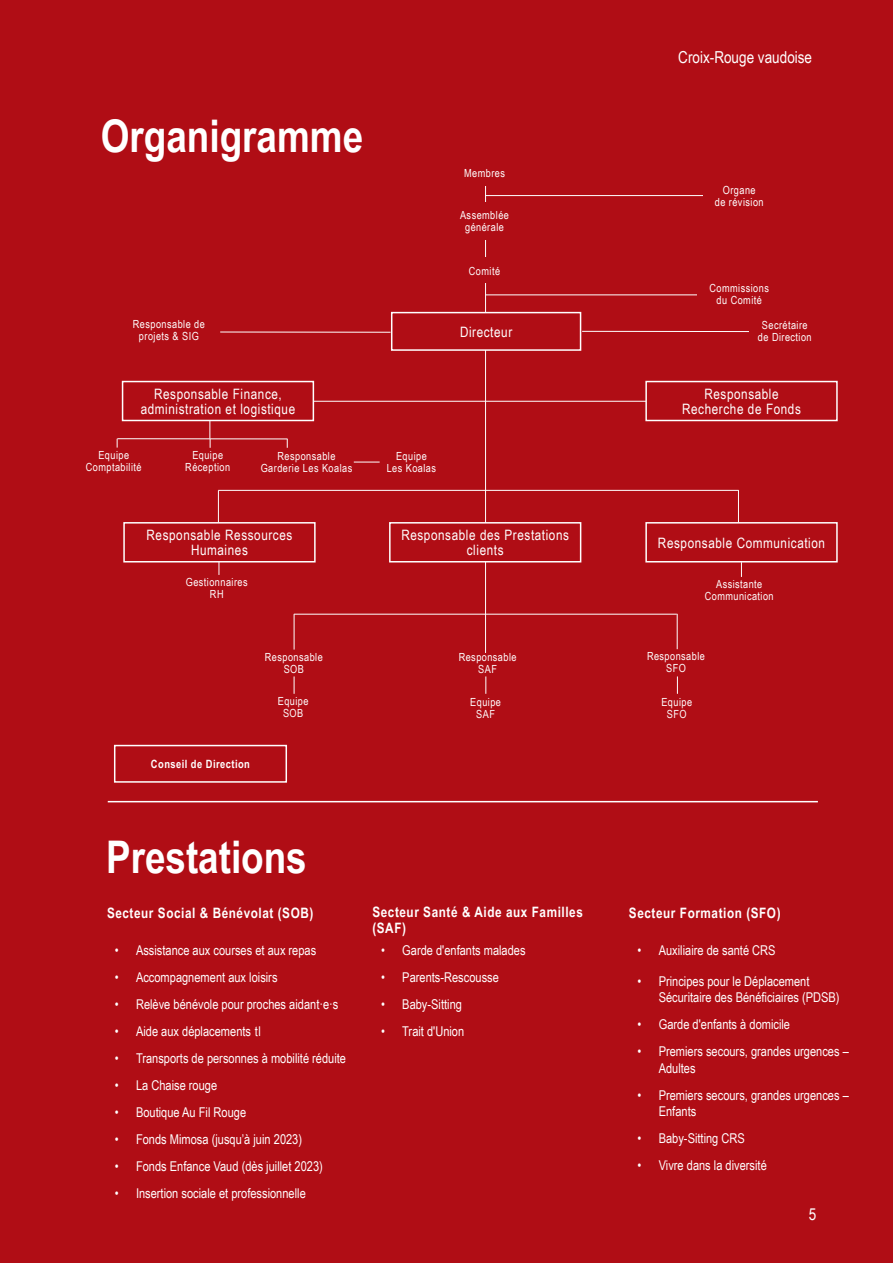
<style>
.page{position:relative;width:893px;height:1263px;background:#b00d15}
.page>*{position:absolute;margin:0;border:0;box-sizing:border-box;transform-origin:0 0}
.TITRE_2{font:700 45px "Arial Narrow";color:#fff}
.FOLIO-P-GAUCHE{font:16.5px "Arial Narrow";color:#fff}
.FOLIO-P-DROITE{font:16.5px "Arial Narrow";color:#fff}
.sous-chiffre{font:14.25px/15.3px "Arial Narrow";letter-spacing:.04em;color:#fff;text-align:center}
.sous-chiffre-2{font:700 14.25px/15.3px "Arial Narrow";letter-spacing:.04em;color:#fff}
.t1{font:13.5px/16.5px "Arial Narrow";color:#fff}
.sous-chiffre-3{font:700 11.4px "Arial Narrow";letter-spacing:.04em;color:#fff}
.sous-chiffre-4{font:11.1px/12px "Arial Narrow";letter-spacing:.04em;color:#fff;text-align:center}
</style>
<div class="page">
<hr style="left:485px;top:195px;width:240px;height:1px;background:#fff">
<hr style="left:486px;top:295px;width:243px;height:1px;background:#fff">
<hr style="left:300px;top:401px;width:378px;height:1px;background:#fff">
<hr style="left:294px;top:614px;width:383px;height:1px;background:#fff">
<hr style="left:218px;top:490px;width:521px;height:1px;background:#fff">
<hr style="left:117px;top:438px;width:170px;height:1px;background:#fff">
<svg style="left:486px;top:676px;width:1px;height:18px"></svg>
<hr style="left:485px;top:186px;width:1px;height:140px;background:#fff">
<hr style="left:218px;top:490px;width:1px;height:32px;background:#fff">
<svg style="left:219px;top:562px;width:1px;height:13px"></svg>
<hr style="left:294px;top:614px;width:1px;height:35px;background:#fff">
<svg style="left:294px;top:676px;width:1px;height:18px"></svg>
<hr style="left:738px;top:490px;width:1px;height:32px;background:#fff">
<hr style="left:485px;top:340px;width:1px;height:313px;background:#fff">
<svg style="left:741px;top:562px;width:1px;height:15px"></svg>
<svg style="left:210px;top:421px;width:1px;height:27px"></svg>
<hr style="left:677px;top:614px;width:1px;height:35px;background:#fff">
<svg style="left:677px;top:676px;width:1px;height:18px"></svg>
<hr style="left:582px;top:331px;width:170px;height:1px;background:#fff">
<div style="left:749px;top:321px;width:71px;height:20px;background:#b00d15"></div>
<hr style="left:220px;top:332px;width:171px;height:1px;background:#fff">
<div style="left:114px;top:745px;width:173px;height:38px;border:2px solid #fff"></div>
<div style="left:460px;top:258px;width:49px;height:25px;background:#b00d15"></div>
<div style="left:438px;top:203px;width:93px;height:37px;background:#b00d15"></div>
<div style="left:392px;top:313px;width:189px;height:37px;background:#b00d15"></div>
<div style="left:391px;top:312px;width:190px;height:39px;border:2px solid #fff"></div>
<div style="left:703px;top:186px;width:72px;height:20px;background:#b00d15"></div>
<div style="left:697px;top:284px;width:84px;height:20px;background:#b00d15"></div>
<hr style="left:108px;top:801px;width:710px;height:1px;background:#fff">
<div style="left:123px;top:382px;width:190px;height:38px;background:#b00d15"></div>
<div style="left:122px;top:381px;width:192px;height:40px;border:2px solid #fff"></div>
<div style="left:646px;top:382px;width:191px;height:38px;background:#b00d15"></div>
<div style="left:645px;top:381px;width:193px;height:40px;border:2px solid #fff"></div>
<div style="left:390px;top:523px;width:191px;height:39px;background:#b00d15"></div>
<div style="left:389px;top:522px;width:192px;height:40px;border:2px solid #fff"></div>
<div style="left:123px;top:522px;width:193px;height:40px;border:2px solid #fff"></div>
<div style="left:645px;top:522px;width:193px;height:40px;border:2px solid #fff"></div>
<svg style="left:354px;top:462px;width:26px;height:1px"></svg>
<p class="TITRE_2" style="left:101px;top:102px;width:264px">Organigramme</p>
<p class="sous-chiffre-4" style="left:133px;top:318px;width:73px">Responsable de projets &amp; SIG</p>
<p class="sous-chiffre-4" style="left:464px;top:167px;width:42px">Membres</p>
<p class="sous-chiffre-4" style="left:460px;top:209px;width:50px">Assemblée générale</p>
<p class="sous-chiffre-4" style="left:469px;top:264px;width:33px">Comité</p>
<p class="sous-chiffre" style="left:460px;top:323px;width:54px">Directeur</p>
<p class="FOLIO-P-GAUCHE" style="left:678px;top:45px;width:135px">Croix-Rouge vaudoise</p>
<p class="sous-chiffre-4" style="left:715px;top:183px;width:50px">Organe<br>de révision</p>
<p class="sous-chiffre-4" style="left:709px;top:282px;width:61px">Commissions du Comité</p>
<p class="sous-chiffre-4" style="left:758px;top:319px;width:55px">Secrétaire de Direction</p>
<p class="sous-chiffre" style="left:141px;top:385px;width:156px">Responsable Finance, administration et logistique</p>
<p class="sous-chiffre" style="left:682px;top:385px;width:120px">Responsable<br>Recherche de Fonds</p>
<p class="sous-chiffre-4" style="left:86px;top:449px;width:57px">Equipe<br>Comptabilité</p>
<p class="sous-chiffre-4" style="left:261px;top:450px;width:93px">Responsable<br>Garderie Les Koalas</p>
<p class="sous-chiffre-4" style="left:185px;top:449px;width:46px">Equipe<br>Réception</p>
<p class="sous-chiffre-4" style="left:387px;top:449px;width:51px">Equipe<br>Les Koalas</p>
<p class="sous-chiffre" style="left:147px;top:527px;width:147px">Responsable Ressources<br>Humaines</p>
<p class="sous-chiffre" style="left:658px;top:534px;width:169px">Responsable Communication</p>
<p class="sous-chiffre" style="left:401px;top:527px;width:169px">Responsable des Prestations clients</p>
<p class="sous-chiffre-4" style="left:186px;top:576px;width:63px">Gestionnaires<br>RH</p>
<p class="sous-chiffre-4" style="left:265px;top:651px;width:59px">Responsable<br>SOB</p>
<p class="sous-chiffre-4" style="left:278px;top:695px;width:32px">Equipe<br>SOB</p>
<p class="sous-chiffre-3" style="left:151px;top:755px;width:101px">Conseil de Direction</p>
<p class="TITRE_2" style="left:106px;top:823px;width:202px">Prestations</p>
<p class="sous-chiffre-4" style="left:459px;top:651px;width:59px">Responsable<br>SAF</p>
<p class="sous-chiffre-4" style="left:705px;top:578px;width:70px">Assistante<br>Communication</p>
<p class="sous-chiffre-4" style="left:647px;top:650px;width:59px">Responsable<br>SFO</p>
<p class="sous-chiffre-4" style="left:470px;top:695px;width:32px">Equipe<br>SAF</p>
<p class="sous-chiffre-4" style="left:661px;top:695px;width:32px">Equipe<br>SFO</p>
<p class="sous-chiffre-2" style="left:107px;top:905px;width:208px">Secteur Social &amp; Bénévolat (SOB)</p>
<p class="sous-chiffre-2" style="left:372px;top:904px;width:212px">Secteur Santé &amp; Aide aux Familles (SAF)</p>
<p class="sous-chiffre-2" style="left:629px;top:905px;width:153px">Secteur Formation (SFO)</p>
<p class="t1" style="left:115px;top:941px;width:203px">• Assistance aux courses et aux repas</p>
<p class="t1" style="left:115px;top:968px;width:164px">• Accompagnement aux loisirs</p>
<p class="t1" style="left:115px;top:995px;width:225px">• Relève bénévole pour proches aidant·e·s</p>
<p class="t1" style="left:115px;top:1022px;width:148px">• Aide aux déplacements tl</p>
<p class="t1" style="left:115px;top:1049px;width:233px">• Transports de personnes à mobilité réduite</p>
<p class="t1" style="left:115px;top:1076px;width:104px">• La Chaise rouge</p>
<p class="t1" style="left:115px;top:1103px;width:133px">• Boutique Au Fil Rouge</p>
<p class="t1" style="left:115px;top:1130px;width:189px">• Fonds Mimosa (jusqu’à juin 2023)</p>
<p class="t1" style="left:115px;top:1157px;width:210px">• Fonds Enfance Vaud (dès juillet 2023)</p>
<p class="t1" style="left:115px;top:1184px;width:193px">• Insertion sociale et professionnelle</p>
<p class="t1" style="left:381px;top:941px;width:146px">• Garde d'enfants malades</p>
<p class="t1" style="left:381px;top:968px;width:119px">• Parents-Rescousse</p>
<p class="t1" style="left:381px;top:995px;width:82px">• Baby-Sitting</p>
<p class="t1" style="left:381px;top:1022px;width:85px">• Trait d'Union</p>
<p class="t1" style="left:637px;top:941px;width:140px">• Auxiliaire de santé CRS</p>
<p class="t1" style="left:659px;top:972px;width:182px;text-indent:-21px">• Principes pour le Déplacement<br>Sécuritaire des Bénéficiaires (PDSB)</p>
<p class="t1" style="left:637px;top:1016px;width:154px">• Garde d'enfants à domicile</p>
<p class="t1" style="left:659px;top:1043px;width:192px;text-indent:-21px">• Premiers secours, grandes urgences –<br>Adultes</p>
<p class="t1" style="left:659px;top:1086px;width:192px;text-indent:-21px">• Premiers secours, grandes urgences –<br>Enfants</p>
<p class="t1" style="left:637px;top:1130px;width:109px">• Baby-Sitting CRS</p>
<p class="t1" style="left:637px;top:1157px;width:131px">• Vivre dans la diversité</p>
<p class="FOLIO-P-DROITE" style="left:809px;top:1202px;width:9px">5</p>
</div>
